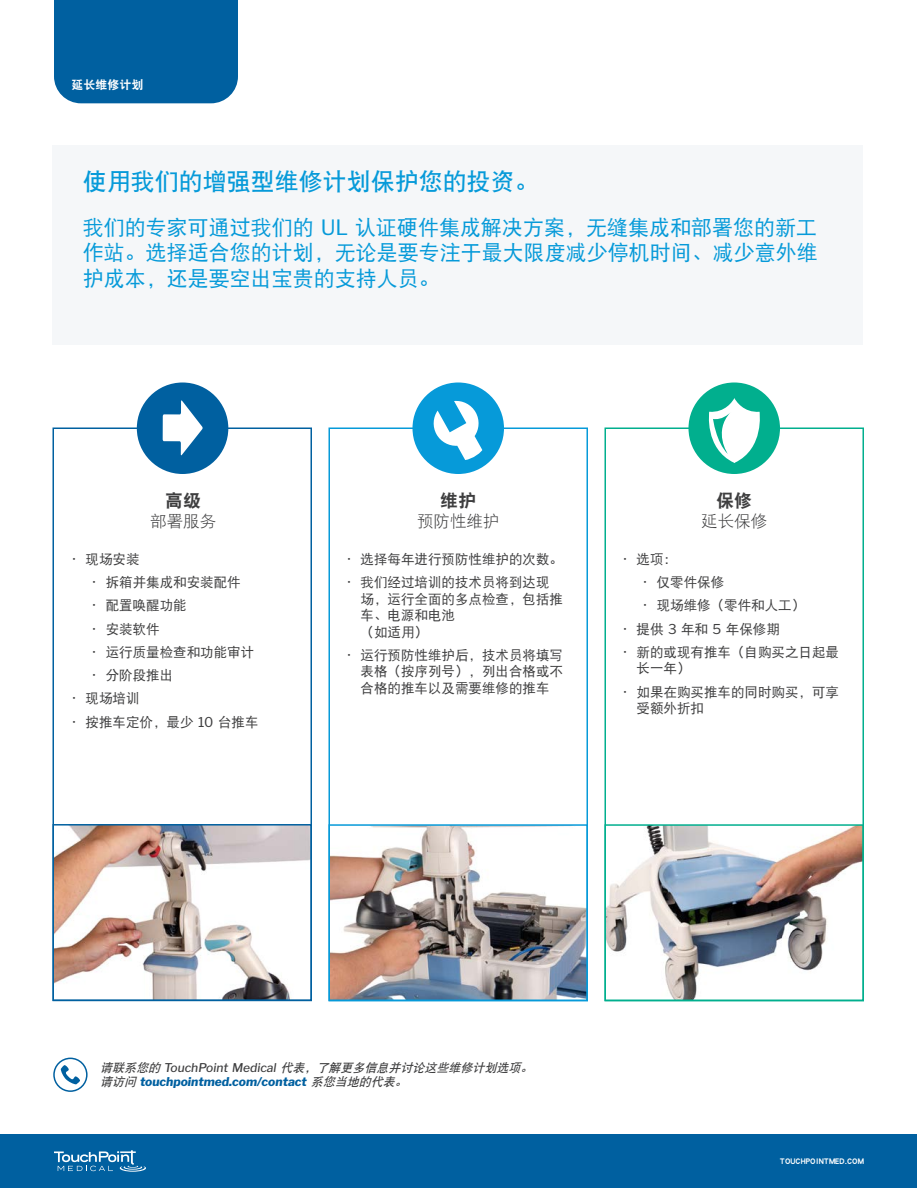
<style>
.page{position:relative;width:918px;height:1188px;background:#fff}
.page>*{position:absolute;margin:0;border:0;box-sizing:border-box;transform-origin:0 0}
.Subtitle_-_callout{font:24px "DFP Hei W7";color:#069ad9}
.Subtitle_-_callout-2{font:21px/25.2px "DFP Hei W5";color:#069ad9;text-align:justify}
.Subtitle_-_callout-3{font:18px "DFP Hei W9";color:#3e3e3f}
.Subtitle_-_callout-4{font:16.5px "DFP Hei W3";color:#3e3e3f}
.t1{font:13.5px/16.5px "DFP Hei W5";color:#3e3e3f}
.Product_Specs{font:italic 12px/14.4px "DFP Hei W7";color:#3e3e3f}
.Category_Tab{font:12px "DFP Hei W9";color:#fff}
.t2{font:9px "DFP Hei W9";color:#fff}
.s1{font-family:"Libre Franklin"}
.s2{font-family:"Libre Franklin";font-weight:100}
.s3{font-family:"Libre Franklin";font-weight:500}
.s4{font-family:"Libre Franklin";font-weight:800;color:#0060a0}
</style>
<div class="page">
<div style="left:0;top:1134px;width:917px;height:54px;background:#0060a0"></div>
<svg style="left:54px;top:1150px;width:92px;height:22px"></svg>
<img style="left:55px;top:827px;width:254px;height:171px">
<img style="left:331px;top:827px;width:254px;height:171px">
<img style="left:607px;top:827px;width:254px;height:171px">
<div style="left:52px;top:146px;width:811px;height:199px;background:#f5f7f9"></div>
<div style="left:54px;top:0;width:184px;height:103px;background:#0060a0"></div>
<div style="left:52px;top:428px;width:260px;height:573px;border:2px solid #0060a0"></div>
<div style="left:328px;top:428px;width:260px;height:573px;border:2px solid #069ad9"></div>
<div style="left:604px;top:428px;width:260px;height:573px;border:2px solid #01af8e"></div>
<div style="left:137px;top:382px;width:91px;height:92px;background:#0060a0;border-radius:50%"></div>
<svg style="left:163px;top:400px;width:40px;height:56px"></svg>
<div style="left:412px;top:382px;width:92px;height:92px;background:#069ad9;border-radius:50%"></div>
<svg style="left:433px;top:400px;width:50px;height:60px"></svg>
<div style="left:688px;top:382px;width:92px;height:92px;background:#01af8e;border-radius:50%"></div>
<svg style="left:704px;top:398px;width:61px;height:65px"></svg>
<div style="left:53px;top:1058px;width:35px;height:34px;border:2px solid #0060a0;border-radius:50%"></div>
<svg style="left:61px;top:1065px;width:19px;height:19px"></svg>
<p class="Category_Tab" style="left:71px;top:78px;width:73px">延长维修计划</p>
<p class="Subtitle_-_callout" style="left:83px;top:168px;width:458px">使用我们的增强型维修计划保护您的投资。</p>
<p class="Subtitle_-_callout-2" style="left:83px;top:215px;width:737px">我们的专家可通过我们的 <span class="s1">UL</span> 认证硬件集成解决方案，无缝集成和部署您的新工作站。选择适合您的计划，无论是要专注于最大限度减少停机时间、减少意外维护成本，还是要空出宝贵的支持人员。</p>
<p class="Subtitle_-_callout-3" style="left:165px;top:491px;width:37px">高级</p>
<p class="Subtitle_-_callout-4" style="left:150px;top:512px;width:67px">部署服务</p>
<p class="t1" style="left:72px;top:551px;width:69px"><span class="s2">•</span> 现场安装</p>
<p class="t1" style="left:92px;top:574px;width:150px"><span class="s2">•</span> 拆箱并集成和安装配件</p>
<p class="t1" style="left:92px;top:597px;width:96px"><span class="s2">•</span> 配置唤醒功能</p>
<p class="t1" style="left:92px;top:620px;width:69px"><span class="s2">•</span> 安装软件</p>
<p class="t1" style="left:92px;top:644px;width:163px"><span class="s2">•</span> 运行质量检查和功能审计</p>
<p class="t1" style="left:92px;top:667px;width:82px"><span class="s2">•</span> 分阶段推出</p>
<p class="t1" style="left:72px;top:690px;width:69px"><span class="s2">•</span> 现场培训</p>
<p class="t1" style="left:72px;top:713px;width:188px"><span class="s2">•</span> 按推车定价，最少 <span class="s1">10</span> 台推车</p>
<p class="Subtitle_-_callout-3" style="left:440px;top:491px;width:37px">维护</p>
<p class="Subtitle_-_callout-4" style="left:417px;top:512px;width:84px">预防性维护</p>
<p class="t1" style="left:347px;top:551px;width:217px"><span class="s2">•</span> 选择每年进行预防性维护的次数。</p>
<p class="t1" style="left:361px;top:574px;width:204px;text-indent:-14px"><span class="s2">•</span> 我们经过培训的技术员将到达现场，运行全面的多点检查，包括推车、电源和电池<br>（如适用）</p>
<p class="t1" style="left:361px;top:647px;width:204px;text-align:justify;text-indent:-14px"><span class="s2">•</span> 运行预防性维护后，技术员将填写表格（按序列号），列出合格或不合格的推车以及需要维修的推车</p>
<p class="Subtitle_-_callout-3" style="left:716px;top:491px;width:37px">保修</p>
<p class="Subtitle_-_callout-4" style="left:701px;top:512px;width:67px">延长保修</p>
<p class="t1" style="left:623px;top:551px;width:55px"><span class="s2">•</span> 选项：</p>
<p class="t1" style="left:643px;top:574px;width:82px"><span class="s2">•</span> 仅零件保修</p>
<p class="t1" style="left:643px;top:597px;width:163px"><span class="s2">•</span> 现场维修（零件和人工）</p>
<p class="t1" style="left:623px;top:620px;width:158px"><span class="s2">•</span> 提供 <span class="s1">3</span> 年和 <span class="s1">5</span> 年保修期</p>
<p class="t1" style="left:637px;top:644px;width:204px;text-indent:-14px"><span class="s2">•</span> 新的或现有推车（自购买之日起最长一年）</p>
<p class="t1" style="left:637px;top:683px;width:204px;text-indent:-14px"><span class="s2">•</span> 如果在购买推车的同时购买，可享受额外折扣</p>
<p class="Product_Specs" style="left:100px;top:1060px;width:437px">请联系您的 <span class="s3">To u c h P o i n t M e d i c a l</span> 代表，了解更多信息并讨论这些维修计划选项。请访问<span class="s4">touchpointmed.com/contact</span> 系您当地的代表。</p>
<p class="t2" style="left:780px;top:1156px;width:86px">TOUCHPOINTMED.COM</p>
</div>
